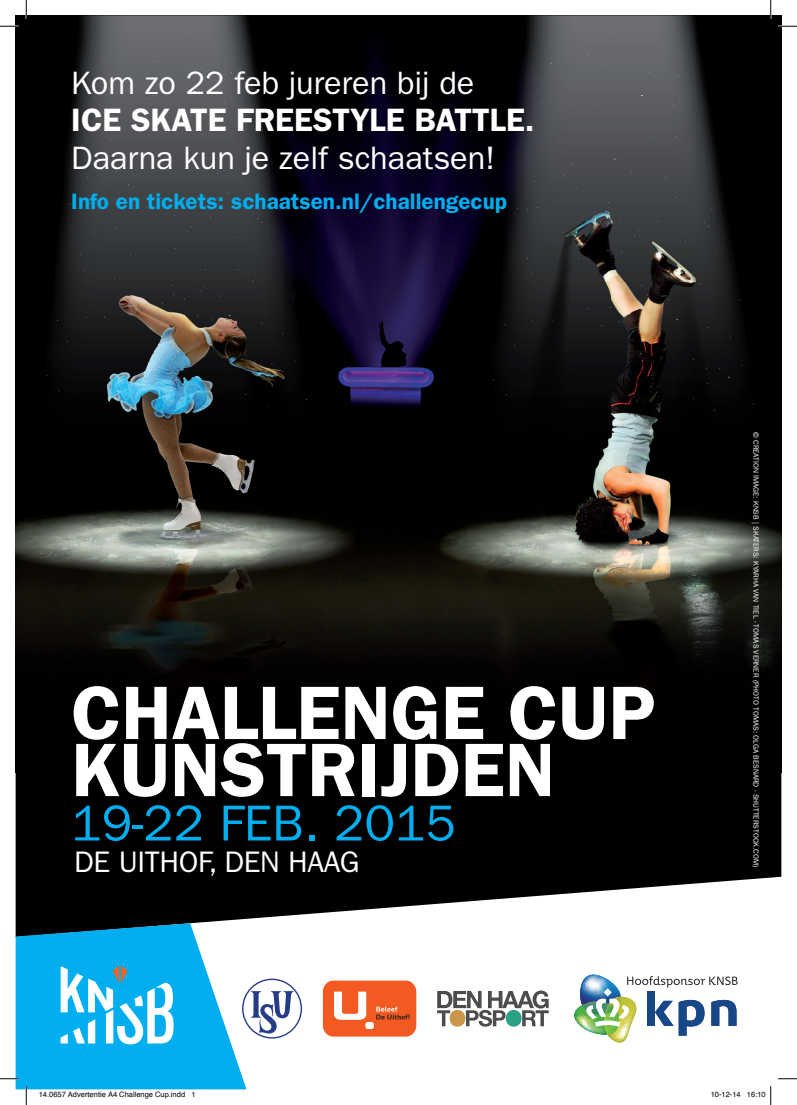
<style>
.page{position:relative;width:797px;height:1105px;background:#fff}
.page>*{position:absolute;margin:0;border:0;box-sizing:border-box;transform-origin:0 0}
.t1{font:600 76.12px/57px "ITC Franklin Gothic Std";color:#fff}
.t2{font:50.75px "ITC Franklin Gothic Std";color:#00aeef}
.t3{font:32.5px "ITC Franklin Gothic Std";color:#fff}
.t4{font:600 32.5px "ITC Franklin Gothic Std";color:#fff}
.t5{font:29.75px "ITC Franklin Gothic Std";letter-spacing:-.01em;color:#fff}
.t6{font:600 22.5px "ITC Franklin Gothic Std";color:#00aeef}
.t7{font:7.5px "ITC Franklin Gothic Std";color:#fff}
.t8{font:7.5px "Helvetica";color:#000}
</style>
<div class="page">
<svg style="left:16px;top:772px;width:765px;height:151px;background:#1d1d1d"></svg>
<img style="left:16px;top:16px;width:765px;height:756px">
<svg style="left:16px;top:923px;width:230px;height:166px;background:#26b3e7"></svg>
<img style="left:574px;top:974px;width:163px;height:68px">
<svg style="left:61px;top:965px;width:113px;height:79px"></svg>
<svg style="left:437px;top:990px;width:111px;height:37px"></svg>
<div style="left:323px;top:980px;width:93px;height:56px;background:#f25a21;border-radius:11px"></div>
<div style="left:365px;top:1022px;width:9px;height:7px;background:#fff;border-radius:3px"></div>
<svg style="left:334px;top:992px;width:32px;height:28px"></svg>
<svg style="left:376px;top:1006px;width:33px;height:13px"></svg>
<svg style="left:242px;top:979px;width:60px;height:59px"></svg>
<svg style="left:0;top:25px;width:19px;height:2px"></svg>
<svg style="left:778px;top:25px;width:19px;height:2px"></svg>
<svg style="left:0;top:1078px;width:19px;height:1px"></svg>
<svg style="left:778px;top:1078px;width:19px;height:1px"></svg>
<svg style="left:25px;top:0;width:2px;height:19px"></svg>
<svg style="left:25px;top:1086px;width:2px;height:19px"></svg>
<svg style="left:770px;top:0;width:1px;height:19px"></svg>
<svg style="left:770px;top:1086px;width:1px;height:19px"></svg>
<h3 class="t3" style="left:71px;top:64px;width:404px">Kom zo 22 feb jureren bij de</h3>
<h3 class="t4" style="left:71px;top:101px;width:465px">ICE SKATE FREESTYLE BATTLE.</h3>
<h3 class="t3" style="left:71px;top:139px;width:425px">Daarna kun je zelf schaatsen!</h3>
<h3 class="t6" style="left:71px;top:188px;width:437px">Info en tickets: schaatsen.nl/challengecup</h3>
<h1 class="t1" style="left:71px;top:684px;width:586px">CHALLENGE CUP<br>KUNSTRIJDEN</h1>
<h2 class="t2" style="left:71px;top:794px;width:386px">19-22 FEB. 2015</h2>
<h3 class="t5" style="left:74px;top:845px;width:287px">DE UITHOF, DEN HAAG</h3>
<p class="t7" style="left:760px;top:432px;width:437px;rotate:90deg">© CREATION IMAGE: KNSB | SKATERS: KYARHA VAN TIEL - TOMAS VERNER (PHOTO TOMAS: OLGA BESNARD - SHUTTERSTOCK.COM)</p>
<p class="t8" style="left:39px;top:1089px;width:158px">14.0657 Advertentie A4 Challenge Cup.indd 1</p>
<p class="t8" style="left:710px;top:1089px;width:57px">10-12-14 16:10</p>
</div>
